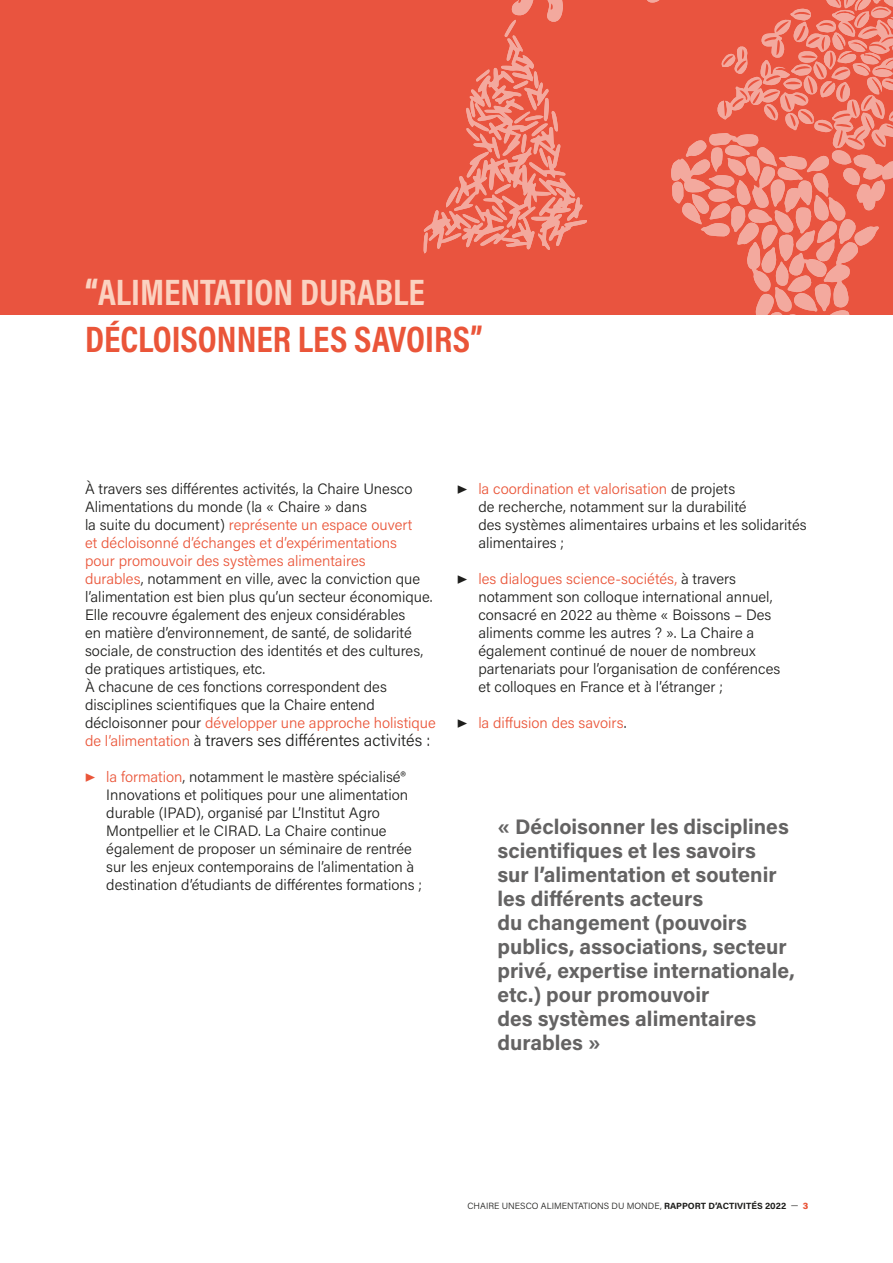
<style>
.page{position:relative;width:893px;height:1263px;background:#fff}
.page>*{position:absolute;margin:0;border:0;box-sizing:border-box;transform-origin:0 0}
.t1{font:700 37.2px "Acumin Pro Cond";color:#ea5539}
.t2{font:700 37.2px "Acumin Pro Cond";color:#fbd2c1}
.TEXTE-exergue{font:700 21px/24px "Acumin Pro";color:#646363}
.TEXTE{font:300 16.5px "Acumin Pro";color:#1d1d1b}
.TEXTE-2{font:300 15px/18px "Acumin Pro";color:#1d1d1b}
.t3{font:300 15px "Acumin Pro";color:#ea5539}
.t4{font:300 9px "Acumin Pro";letter-spacing:.005em;color:#1d1d1b}
.s1{font-weight:900}
.s2{color:#ea5539}
.s3{font-size:15px;color:#ea5539}
.s4{font-size:15px}
.s5{color:#1d1d1b}
.s6{font-weight:700}
.s7{font-weight:900;color:#ea5539}
</style>
<div class="page">
<div style="left:0;top:0;width:893px;height:314px;background:#e9543f"></div>
<svg style="left:424px;top:0;width:163px;height:253px"></svg>
<svg style="left:647px;top:0;width:246px;height:314px"></svg>
<p class="t2" style="left:85px;top:268px;width:341px"><span class="s1">“</span>ALIMENTATION DURABLE</p>
<p class="t1" style="left:85px;top:315px;width:399px">DÉCLOISONNER LES SAVOIRS”</p>
<p class="TEXTE-2" style="left:85px;top:479px;width:349px">À travers ses différentes activités, la Chaire Unesco Alimentations du monde (la « Chaire » dans<br>la suite du document) <span class="s2">représente un espace ouvert<br>et décloisonné d’échanges et d’expérimentations<br>pour promouvoir des systèmes alimentaires<br>durables</span>, notamment en ville, avec la conviction que l’alimentation est bien plus qu’un secteur économique.<br>Elle recouvre également des enjeux considérables<br>en matière d’environnement, de santé, de solidarité sociale, de construction des identités et des cultures, de pratiques artistiques, etc.</p>
<p class="TEXTE-2" style="left:85px;top:677px;width:352px">À chacune de ces fonctions correspondent des disciplines scientifiques que la Chaire entend décloisonner pour <span class="s2">développer une approche holistique</span></p>
<p class="TEXTE" style="left:85px;top:729px;width:347px"><span class="s3">de l’alimentation</span> <span class="s4">à</span> travers ses différentes activités :</p>
<p class="TEXTE-2" style="left:106px;top:767px;width:317px;text-indent:-21px"><span class="s2">▶ la formation</span>, notamment le mastère spécialisé® Innovations et politiques pour une alimentation durable (IPAD), organisé par L’Institut Agro Montpellier et le CIRAD. La Chaire continue également de proposer un séminaire de rentrée sur les enjeux contemporains de l’alimentation à destination d’étudiants de différentes formations ;</p>
<p class="TEXTE-2" style="left:478px;top:479px;width:330px;text-indent:-21px">▶ <span class="s2">la coordination et valorisation</span> de projets<br>de recherche, notamment sur la durabilité<br>des systèmes alimentaires urbains et les solidarités alimentaires ;</p>
<p class="TEXTE-2" style="left:478px;top:569px;width:304px;text-indent:-21px">▶ <span class="s2">les dialogues science-sociétés,</span> à travers notamment son colloque international annuel, consacré en 2022 au thème « Boissons – Des aliments comme les autres ? ». La Chaire a également continué de nouer de nombreux partenariats pour l’organisation de conférences et colloques en France et à l’étranger ;</p>
<p class="t3" style="left:457px;top:713px;width:171px"><span class="s5">▶</span> la diffusion des savoirs<span class="s5">.</span></p>
<p class="TEXTE-exergue" style="left:497px;top:813px;width:299px">« Décloisonner les disciplines scientifiques et les savoirs<br>sur l’alimentation et soutenir les différents acteurs<br>du changement (pouvoirs publics, associations, secteur privé, expertise internationale, etc.) pour promouvoir<br>des systèmes alimentaires durables »</p>
<p class="t4" style="left:467px;top:1199px;width:342px">CHAIRE UNESCO ALIMENTATIONS DU MONDE, <span class="s6">RAPPORT D’ACTIVITÉS 2022</span> — <span class="s7">3</span></p>
</div>
